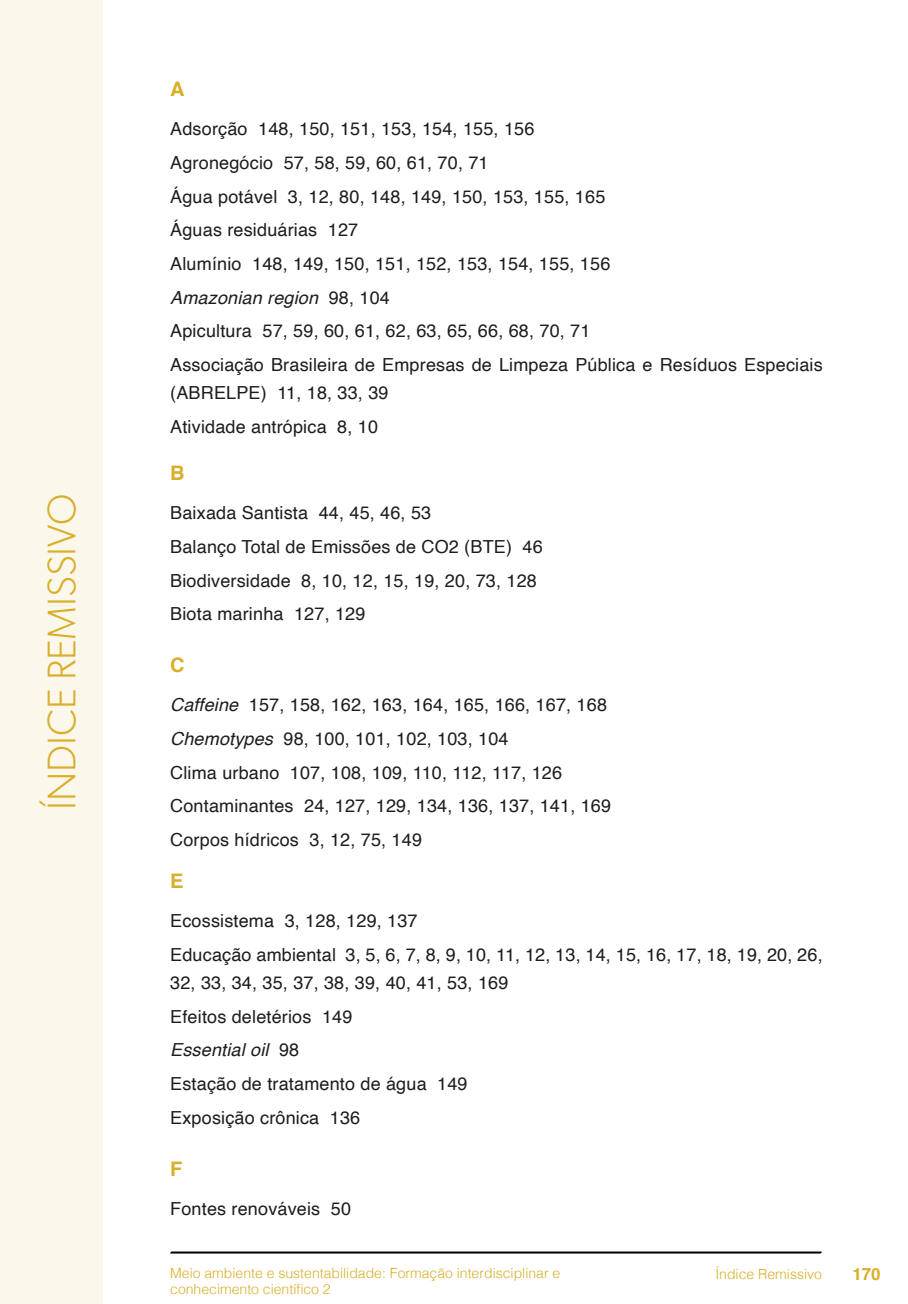
<style>
.page{position:relative;width:908px;height:1304px;background:#fff}
.page>*{position:absolute;margin:0;border:0;box-sizing:border-box;transform-origin:0 0}
.t1{font:300 40px "Gibson";color:#d9ae29}
.t2{font:700 20px "Helvetica";color:#d9ae29}
.t3{font:18px/33.6px "Helvetica";letter-spacing:.01em;color:#1d1d1b}
.t4{font:700 16.8px "Helvetica";color:#d9ae29}
.t5{font:300 14px "Helvetica";color:#d9ae29}
.s1{font-style:italic}
</style>
<div class="page">
<svg style="left:170px;top:1251px;width:651px;height:3px;background:#515151"></svg>
<div style="left:0;top:0;width:103px;height:1304px;background:#fbf7ea"></div>
<h1 class="t1" style="left:37px;top:810px;width:317px;rotate:-90deg">ÍNDICE REMISSIVO</h1>
<p class="t2" style="left:170px;top:77px;width:16px">A</p>
<p class="t3" style="left:170px;top:113px;width:653px">Adsorção 148, 150, 151, 153, 154, 155, 156<br>Agronegócio 57, 58, 59, 60, 61, 70, 71<br>Água potável 3, 12, 80, 148, 149, 150, 153, 155, 165<br>Águas residuárias 127<br>Alumínio 148, 149, 150, 151, 152, 153, 154, 155, 156<br><span class="s1">Amazonian region</span> 98, 104<br>Apicultura 57, 59, 60, 61, 62, 63, 65, 66, 68, 70, 71<br>Associação Brasileira de Empresas de Limpeza Pública e Resíduos Especiais</p>
<p class="t3" style="left:170px;top:377px;width:220px">(ABRELPE) 11, 18, 33, 39<br>Atividade antrópica 8, 10</p>
<p class="t2" style="left:170px;top:461px;width:16px">B</p>
<p class="t3" style="left:170px;top:497px;width:374px">Baixada Santista 44, 45, 46, 53<br>Balanço Total de Emissões de CO2 (BTE) 46<br>Biodiversidade 8, 10, 12, 15, 19, 20, 73, 128<br>Biota marinha 127, 129</p>
<p class="t2" style="left:170px;top:653px;width:16px">C</p>
<p class="t3" style="left:170px;top:689px;width:442px"><span class="s1">Caffeine</span> 157, 158, 162, 163, 164, 165, 166, 167, 168<br><span class="s1">Chemotypes</span> 98, 100, 101, 102, 103, 104<br>Clima urbano 107, 108, 109, 110, 112, 117, 126<br>Contaminantes 24, 127, 129, 134, 136, 137, 141, 169<br>Corpos hídricos 3, 12, 75, 149</p>
<p class="t2" style="left:170px;top:869px;width:15px">E</p>
<p class="t3" style="left:170px;top:905px;width:653px">Ecossistema 3, 128, 129, 137<br>Educação ambiental 3, 5, 6, 7, 8, 9, 10, 11, 12, 13, 14, 15, 16, 17, 18, 19, 20, 26,</p>
<p class="t3" style="left:170px;top:966px;width:339px">32, 33, 34, 35, 37, 38, 39, 40, 41, 53, 169<br>Efeitos deletérios 149<br><span class="s1">Essential oil</span> 98<br>Estação de tratamento de água 149<br>Exposição crônica 136</p>
<p class="t2" style="left:170px;top:1157px;width:14px">F</p>
<p class="t3" style="left:170px;top:1193px;width:182px">Fontes renováveis 50</p>
<p class="t5" style="left:170px;top:1261px;width:391px">Meio ambiente e sustentabilidade: Formação interdisciplinar e</p>
<p class="t5" style="left:715px;top:1262px;width:108px">Índice Remissivo</p>
<p class="t4" style="left:851px;top:1264px;width:30px">170</p>
<p class="t5" style="left:170px;top:1277px;width:162px">conhecimento científico 2</p>
</div>
